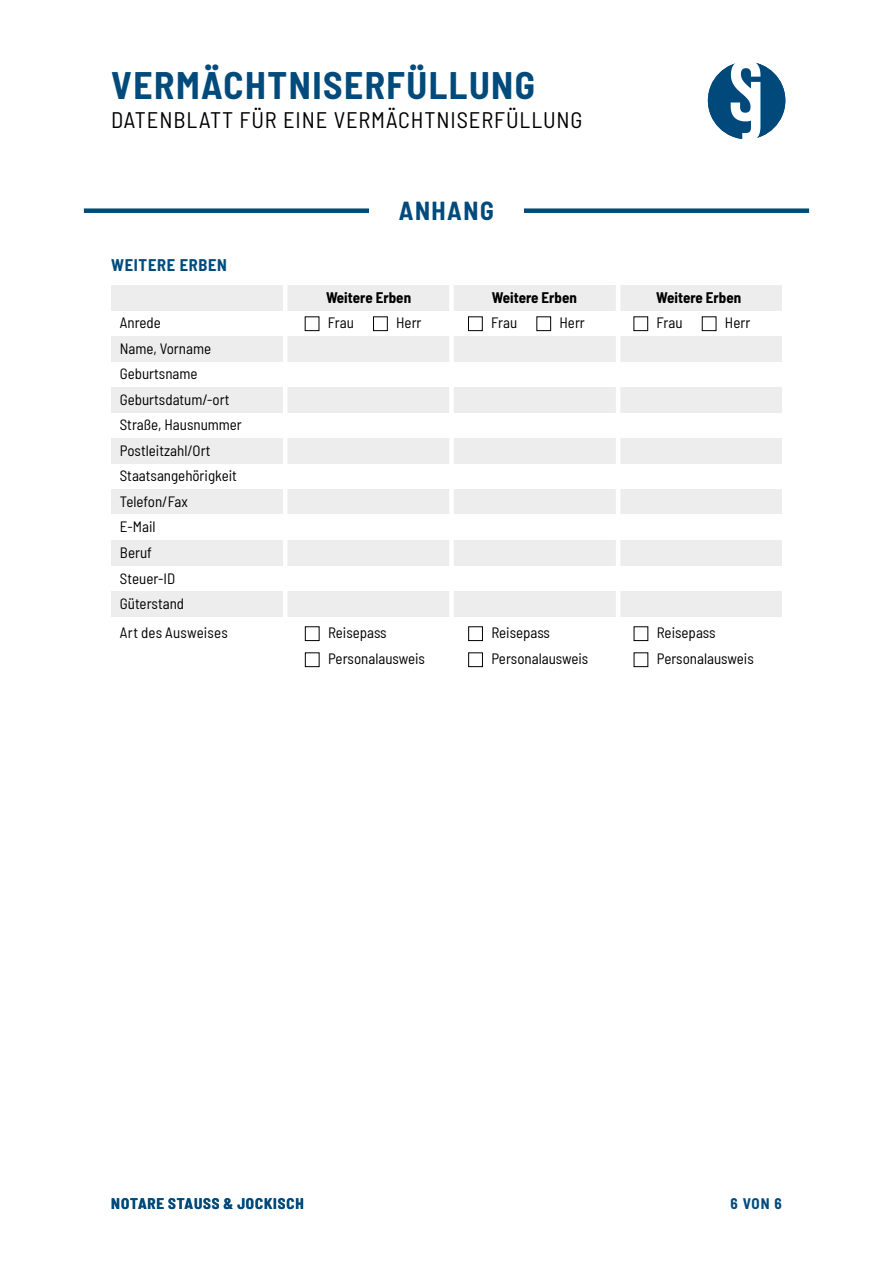
<style>
.page{position:relative;width:893px;height:1263px;background:#fff}
.page>*{position:absolute;margin:0;border:0;box-sizing:border-box;transform-origin:0 0}
.t1{font:700 semi-condensed 37.5px "Barlow";letter-spacing:.04em;color:#004a7c}
.t2{font:700 semi-condensed 25.5px "Barlow";letter-spacing:.06em;color:#004a7c}
.t3{font:semi-condensed 22.5px "Barlow";letter-spacing:.04em;color:#000}
.t4{font:700 semi-condensed 16.5px "Barlow";letter-spacing:.04em;color:#004a7c}
.t5{font:semi-condensed 15px/25.5px "Barlow";color:#000}
.t6{font:700 semi-condensed 15px "Barlow";color:#000}
.t7{font:700 semi-condensed 15px "Barlow";letter-spacing:.06em;color:#004a7b}
.t8{font:700 semi-condensed 15px "Barlow";color:#004a7c}
</style>
<div class="page">
<div style="left:84px;top:208px;width:725px;height:5px;background:#004a7c"></div>
<div style="left:369px;top:190px;width:154px;height:41px;background:#fff"></div>
<div style="left:111px;top:591px;width:671px;height:25px;background:#ededed"></div>
<div style="left:111px;top:489px;width:671px;height:25px;background:#ededed"></div>
<div style="left:111px;top:336px;width:671px;height:25px;background:#ededed"></div>
<div style="left:286px;top:285px;width:165px;height:25px;background:#ededed"></div>
<div style="left:111px;top:285px;width:174px;height:25px;background:#ededed"></div>
<div style="left:451px;top:285px;width:166px;height:25px;background:#ededed"></div>
<div style="left:616px;top:285px;width:166px;height:25px;background:#ededed"></div>
<div style="left:111px;top:387px;width:671px;height:25px;background:#ededed"></div>
<div style="left:111px;top:438px;width:671px;height:25px;background:#ededed"></div>
<div style="left:305px;top:316px;width:14px;height:15px;border:1px solid #000"></div>
<div style="left:468px;top:316px;width:15px;height:15px;border:1px solid #000"></div>
<div style="left:633px;top:316px;width:15px;height:15px;border:1px solid #000"></div>
<div style="left:373px;top:316px;width:15px;height:15px;border:1px solid #000"></div>
<div style="left:536px;top:316px;width:15px;height:15px;border:1px solid #000"></div>
<div style="left:305px;top:626px;width:14px;height:15px;border:1px solid #000"></div>
<div style="left:468px;top:626px;width:15px;height:15px;border:1px solid #000"></div>
<div style="left:634px;top:626px;width:14px;height:15px;border:1px solid #000"></div>
<div style="left:305px;top:652px;width:14px;height:15px;border:1px solid #000"></div>
<div style="left:468px;top:652px;width:15px;height:15px;border:1px solid #000"></div>
<div style="left:634px;top:652px;width:14px;height:15px;border:1px solid #000"></div>
<img style="left:708px;top:62px;width:77px;height:77px;border-radius:39px">
<div style="left:111px;top:540px;width:671px;height:25px;background:#ededed"></div>
<hr style="left:283px;top:285px;width:4px;height:392px;background:#fff">
<div style="left:449px;top:285px;width:5px;height:392px;background:#fff"></div>
<hr style="left:616px;top:285px;width:4px;height:392px;background:#fff">
<h1 class="t1" style="left:111px;top:59px;width:425px">VERMÄCHTNISERFÜLLUNG</h1>
<h3 class="t3" style="left:111px;top:103px;width:473px">DATENBLATT FÜR EINE VERMÄCHTNISERFÜLLUNG</h3>
<p class="t4" style="left:111px;top:253px;width:117px">WEITERE ERBEN</p>
<p class="t5" style="left:120px;top:309px;width:43px">Anrede</p>
<p class="t5" style="left:120px;top:335px;width:93px">Name, Vorname</p>
<p class="t5" style="left:120px;top:360px;width:79px">Geburtsname</p>
<p class="t5" style="left:120px;top:386px;width:111px">Geburtsdatum/-ort</p>
<p class="t5" style="left:120px;top:411px;width:124px">Straße, Hausnummer</p>
<p class="t5" style="left:120px;top:437px;width:92px">Postleitzahl/Ort</p>
<p class="t5" style="left:120px;top:462px;width:119px">Staatsangehörigkeit</p>
<p class="t5" style="left:120px;top:488px;width:70px">Telefon/Fax<br>E-Mail</p>
<p class="t5" style="left:120px;top:539px;width:34px">Beruf</p>
<p class="t5" style="left:120px;top:564px;width:57px">Steuer-ID</p>
<p class="t5" style="left:120px;top:590px;width:66px">Güterstand</p>
<p class="t5" style="left:120px;top:618px;width:109px">Art des Ausweises</p>
<h2 class="t2" style="left:399px;top:192px;width:97px">ANHANG</h2>
<p class="t6" style="left:326px;top:287px;width:87px">Weitere Erben</p>
<p class="t6" style="left:492px;top:287px;width:87px">Weitere Erben</p>
<p class="t6" style="left:656px;top:287px;width:87px">Weitere Erben</p>
<p class="t5" style="left:328px;top:309px;width:28px">Frau</p>
<p class="t5" style="left:396px;top:309px;width:27px">Herr</p>
<p class="t5" style="left:491px;top:309px;width:28px">Frau</p>
<p class="t5" style="left:559px;top:309px;width:27px">Herr</p>
<p class="t5" style="left:657px;top:309px;width:28px">Frau</p>
<p class="t5" style="left:725px;top:309px;width:27px">Herr</p>
<p class="t5" style="left:328px;top:619px;width:60px">Reisepass</p>
<p class="t5" style="left:491px;top:619px;width:60px">Reisepass</p>
<p class="t5" style="left:657px;top:619px;width:60px">Reisepass</p>
<p class="t5" style="left:328px;top:645px;width:99px">Personalausweis</p>
<p class="t5" style="left:491px;top:645px;width:99px">Personalausweis</p>
<p class="t5" style="left:657px;top:645px;width:99px">Personalausweis</p>
<p class="t7" style="left:111px;top:1193px;width:194px">NOTARE STAUSS &amp; JOCKISCH</p>
<p class="t8" style="left:731px;top:1193px;width:53px">6 VON 6</p>
</div>
